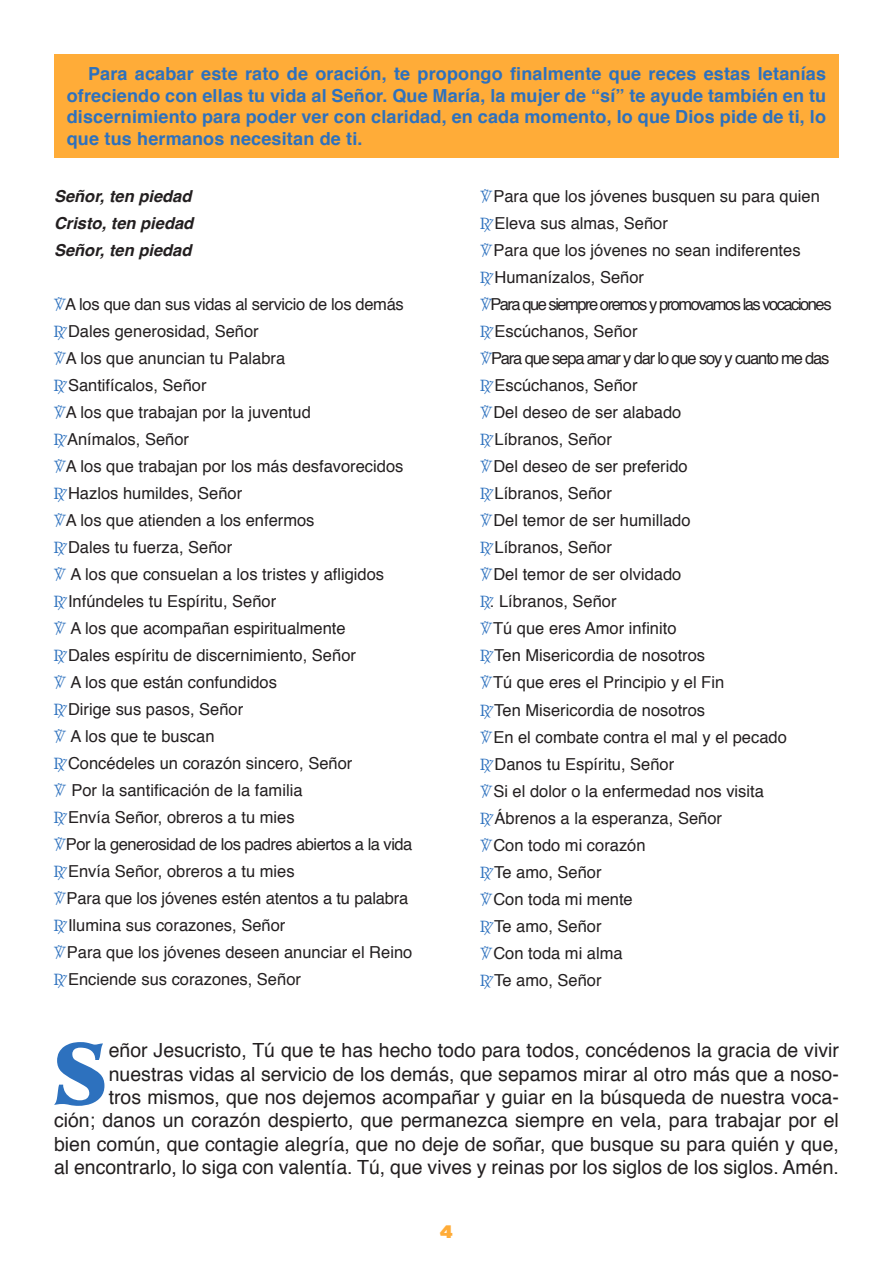
<style>
.page{position:relative;width:893px;height:1263px;background:#fff}
.page>*{position:absolute;margin:0;border:0;box-sizing:border-box;transform-origin:0 0}
.t1{font:900 83.55px "Cleric Black S Si";color:#2d71be}
.t2{font:19.5px/23.4px "Helvetica";color:#231f20;text-align:right}
.t3{font:700 18px/21.6px "Helvetica";letter-spacing:.01em;color:#2d71be;text-align:justify}
.t4{font:18px "Gotham Ultra";color:#ffac38}
.t5{font:16.5px "Helvetica";color:#231f20}
.t6{font:italic 700 16.5px "Helvetica";color:#231f20}
.t7{font:16.5px "Helvetica";letter-spacing:-.09em;color:#231f20}
.t8{font:16.5px "Helvetica";letter-spacing:-.03em;color:#231f20}
.t9{font:16.5px "Helvetica";letter-spacing:-.07em;color:#231f20}
.t10{font:16.5px "Helvetica";letter-spacing:-.02em;color:#231f20}
.s1{font-family:"liturgy";color:#2d71be}
</style>
<div class="page">
<div style="left:54px;top:54px;width:785px;height:104px;background:#ffac38"></div>
<p class="t3" style="left:67px;top:63px;width:761px;text-indent:21px">Para acabar este rato de oración, te propongo finalmente que reces estas letanías ofreciendo con ellas tu vida al Señor. Que María, la mujer de “sí” te ayude también en tu discernimiento para poder ver con claridad, en cada momento, lo que Dios pide de ti, lo que tus hermanos necesitan de ti.</p>
<p class="t6" style="left:54px;top:182px;width:139px">Señor, ten piedad</p>
<p class="t6" style="left:54px;top:209px;width:141px">Cristo, ten piedad</p>
<p class="t6" style="left:54px;top:236px;width:139px">Señor, ten piedad</p>
<p class="t10" style="left:54px;top:291px;width:351px"><span class="s1">V</span> A los que dan sus vidas al servicio de los demás</p>
<p class="t5" style="left:54px;top:318px;width:206px"><span class="s1">R/</span> Dales generosidad, Señor</p>
<p class="t5" style="left:54px;top:345px;width:233px"><span class="s1">V</span> A los que anuncian tu Palabra</p>
<p class="t5" style="left:54px;top:372px;width:154px"><span class="s1">R/</span> Santifícalos, Señor</p>
<p class="t5" style="left:54px;top:399px;width:258px"><span class="s1">V</span> A los que trabajan por la juventud</p>
<p class="t5" style="left:54px;top:426px;width:137px"><span class="s1">R/</span> Anímalos, Señor</p>
<p class="t5" style="left:54px;top:453px;width:351px"><span class="s1">V</span> A los que trabajan por los más desfavorecidos</p>
<p class="t5" style="left:54px;top:480px;width:190px"><span class="s1">R/</span> Hazlos humildes, Señor</p>
<p class="t5" style="left:54px;top:507px;width:262px"><span class="s1">V</span> A los que atienden a los enfermos</p>
<p class="t5" style="left:54px;top:534px;width:180px"><span class="s1">R/</span> Dales tu fuerza, Señor</p>
<p class="t5" style="left:54px;top:561px;width:332px"><span class="s1">V</span> A los que consuelan a los tristes y afligidos</p>
<p class="t5" style="left:54px;top:588px;width:224px"><span class="s1">R/</span> Infúndeles tu Espíritu, Señor</p>
<p class="t5" style="left:54px;top:615px;width:293px"><span class="s1">V</span> A los que acompañan espiritualmente</p>
<p class="t5" style="left:54px;top:642px;width:303px"><span class="s1">R/</span> Dales espíritu de discernimiento, Señor</p>
<p class="t5" style="left:54px;top:669px;width:224px"><span class="s1">V</span> A los que están confundidos</p>
<p class="t5" style="left:54px;top:696px;width:191px"><span class="s1">R/</span> Dirige sus pasos, Señor</p>
<p class="t5" style="left:54px;top:723px;width:162px"><span class="s1">V</span> A los que te buscan</p>
<p class="t5" style="left:54px;top:750px;width:300px"><span class="s1">R/</span> Concédeles un corazón sincero, Señor</p>
<p class="t5" style="left:54px;top:777px;width:250px"><span class="s1">V</span> Por la santificación de la familia</p>
<p class="t5" style="left:54px;top:804px;width:242px"><span class="s1">R/</span> Envía Señor, obreros a tu mies</p>
<p class="t8" style="left:54px;top:831px;width:360px"><span class="s1">V</span> Por la generosidad de los padres abiertos a la vida</p>
<p class="t5" style="left:54px;top:858px;width:242px"><span class="s1">R/</span> Envía Señor, obreros a tu mies</p>
<p class="t5" style="left:54px;top:885px;width:356px"><span class="s1">V</span> Para que los jóvenes estén atentos a tu palabra</p>
<p class="t5" style="left:54px;top:912px;width:233px"><span class="s1">R/</span> Ilumina sus corazones, Señor</p>
<p class="t5" style="left:54px;top:939px;width:360px"><span class="s1">V</span> Para que los jóvenes deseen anunciar el Reino</p>
<p class="t5" style="left:54px;top:966px;width:248px"><span class="s1">R/</span> Enciende sus corazones, Señor</p>
<p class="t5" style="left:480px;top:184px;width:341px"><span class="s1">V</span> Para que los jóvenes busquen su para quien</p>
<p class="t5" style="left:480px;top:211px;width:189px"><span class="s1">R/</span> Eleva sus almas, Señor</p>
<p class="t5" style="left:480px;top:238px;width:322px"><span class="s1">V</span> Para que los jóvenes no sean indiferentes</p>
<p class="t5" style="left:480px;top:265px;width:165px"><span class="s1">R/</span> Humanízalos, Señor</p>
<p class="t7" style="left:480px;top:292px;width:353px"><span class="s1">V</span> Para que siempre oremos y promovamos las vocaciones</p>
<p class="t5" style="left:480px;top:319px;width:159px"><span class="s1">R/</span> Escúchanos, Señor</p>
<p class="t9" style="left:480px;top:346px;width:351px"><span class="s1">V</span> Para que sepa amar y dar lo que soy y cuanto me das</p>
<p class="t5" style="left:480px;top:373px;width:159px"><span class="s1">R/</span> Escúchanos, Señor</p>
<p class="t5" style="left:480px;top:400px;width:202px"><span class="s1">V</span> Del deseo de ser alabado</p>
<p class="t5" style="left:480px;top:427px;width:133px"><span class="s1">R/</span> Líbranos, Señor</p>
<p class="t5" style="left:480px;top:454px;width:209px"><span class="s1">V</span> Del deseo de ser preferido</p>
<p class="t5" style="left:480px;top:481px;width:133px"><span class="s1">R/</span> Líbranos, Señor</p>
<p class="t5" style="left:480px;top:508px;width:212px"><span class="s1">V</span> Del temor de ser humillado</p>
<p class="t5" style="left:480px;top:535px;width:133px"><span class="s1">R/</span> Líbranos, Señor</p>
<p class="t5" style="left:480px;top:562px;width:202px"><span class="s1">V</span> Del temor de ser olvidado</p>
<p class="t5" style="left:480px;top:589px;width:138px"><span class="s1">R/</span>. Líbranos, Señor</p>
<p class="t5" style="left:480px;top:616px;width:198px"><span class="s1">V</span> Tú que eres Amor infinito</p>
<p class="t5" style="left:480px;top:643px;width:226px"><span class="s1">R/</span> Ten Misericordia de nosotros</p>
<p class="t5" style="left:480px;top:670px;width:245px"><span class="s1">V</span> Tú que eres el Principio y el Fin</p>
<p class="t5" style="left:480px;top:697px;width:226px"><span class="s1">R/</span> Ten Misericordia de nosotros</p>
<p class="t5" style="left:480px;top:724px;width:308px"><span class="s1">V</span> En el combate contra el mal y el pecado</p>
<p class="t5" style="left:480px;top:751px;width:195px"><span class="s1">R/</span> Danos tu Espíritu, Señor</p>
<p class="t5" style="left:480px;top:778px;width:285px"><span class="s1">V</span> Si el dolor o la enfermedad nos visita</p>
<p class="t5" style="left:480px;top:805px;width:243px"><span class="s1">R/</span> Ábrenos a la esperanza, Señor</p>
<p class="t5" style="left:480px;top:832px;width:167px"><span class="s1">V</span> Con todo mi corazón</p>
<p class="t5" style="left:480px;top:859px;width:123px"><span class="s1">R/</span> Te amo, Señor</p>
<p class="t5" style="left:480px;top:886px;width:154px"><span class="s1">V</span> Con toda mi mente</p>
<p class="t5" style="left:480px;top:913px;width:123px"><span class="s1">R/</span> Te amo, Señor</p>
<p class="t5" style="left:480px;top:940px;width:144px"><span class="s1">V</span> Con toda mi alma</p>
<p class="t5" style="left:480px;top:967px;width:123px"><span class="s1">R/</span> Te amo, Señor</p>
<p class="t1" style="left:52px;top:1020px;width:59px">S</p>
<p class="t2" style="left:54px;top:1039px;width:786px">eñor Jesucristo, Tú que te has hecho todo para todos, concédenos la gracia de vivir nuestras vidas al servicio de los demás, que sepamos mirar al otro más que a noso-<br>tros mismos, que nos dejemos acompañar y guiar en la búsqueda de nuestra voca-<br>ción; danos un corazón despierto, que permanezca siempre en vela, para trabajar por el bien común, que contagie alegría, que no deje de soñar, que busque su para quién y que, al encontrarlo, lo siga con valentía. Tú, que vives y reinas por los siglos de los siglos. Amén.</p>
<p class="t4" style="left:440px;top:1221px;width:14px">4</p>
</div>
